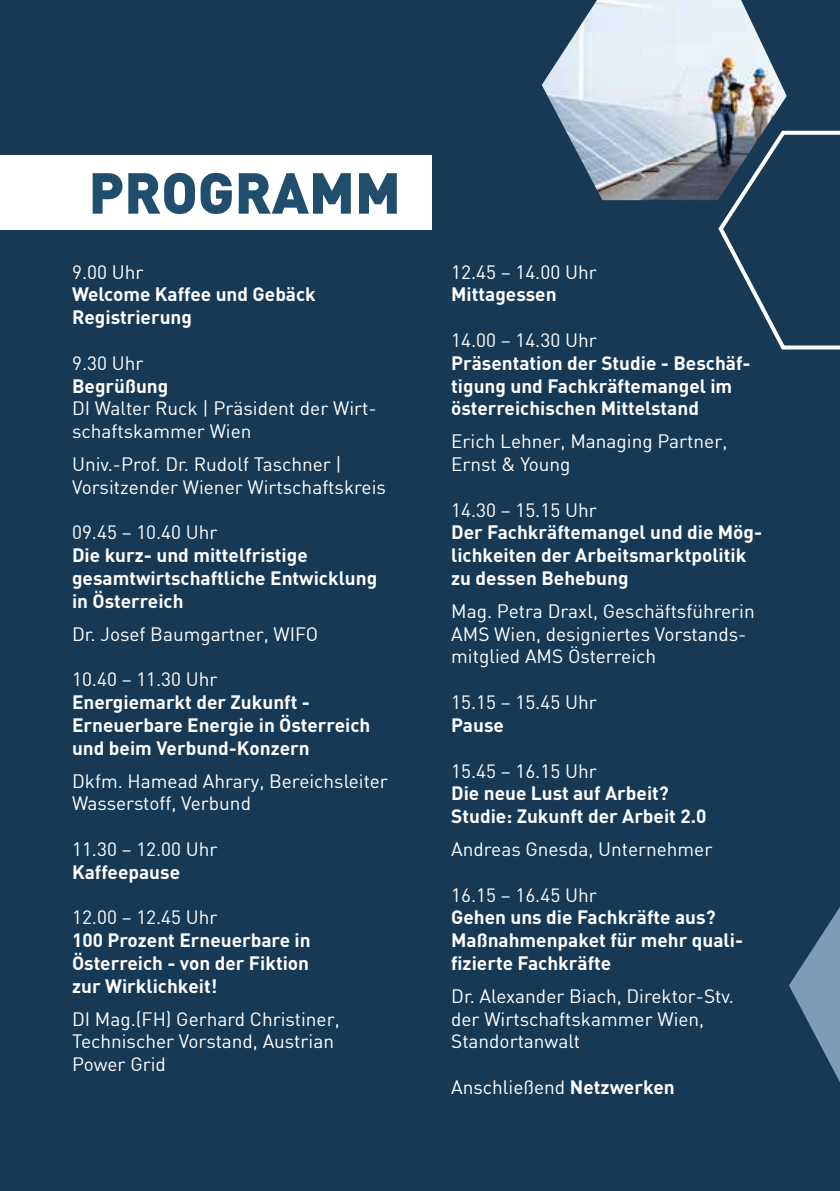
<style>
.page{position:relative;width:840px;height:1191px;background:#fff}
.page>*{position:absolute;margin:0;border:0;box-sizing:border-box;transform-origin:0 0}
.t1{font:900 56.8px "DIN";color:#214e6d}
.t2{font:19px/22.8px "DIN";color:#fff}
.t3{font:700 19px/22.8px "DIN";color:#fff}
.s1{font-weight:700}
</style>
<div class="page">
<div style="left:0;top:0;width:839px;height:1191px;background:#173954"></div>
<div style="left:0;top:155px;width:431px;height:74px;background:#fff"></div>
<svg style="left:718px;top:130px;width:121px;height:220px"></svg>
<svg style="left:789px;top:908px;width:50px;height:172px"></svg>
<svg style="left:542px;top:0;width:247px;height:203px"></svg>
<h1 class="t1" style="left:88px;top:155px;width:314px">PROGRAMM</h1>
<p class="t2" style="left:72px;top:260px;width:73px">9.00 Uhr</p>
<p class="t3" style="left:72px;top:282px;width:245px">Welcome Kaffee und Gebäck<br>Registrierung</p>
<p class="t2" style="left:72px;top:351px;width:73px">9.30 Uhr</p>
<p class="t3" style="left:72px;top:373px;width:98px">Begrüßung</p>
<p class="t2" style="left:72px;top:397px;width:306px">DI Walter Ruck | Präsident der Wirt&shy;schaftskammer Wien</p>
<p class="t2" style="left:72px;top:452px;width:315px">Univ.-Prof. Dr. Rudolf Taschner |<br>Vorsitzender Wiener Wirtschaftskreis</p>
<p class="t2" style="left:72px;top:521px;width:147px">09.45 – 10.40 Uhr</p>
<p class="t3" style="left:72px;top:543px;width:306px">Die kurz- und mittelfristige gesamtwirtschaftliche Entwicklung in Österreich</p>
<p class="t2" style="left:72px;top:622px;width:247px">Dr. Josef Baumgartner, WIFO</p>
<p class="t2" style="left:72px;top:667px;width:147px">10.40 – 11.30 Uhr</p>
<p class="t3" style="left:72px;top:690px;width:299px">Energiemarkt der Zukunft -<br>Erneuerbare Energie in Österreich und beim Verbund-Konzern</p>
<p class="t2" style="left:72px;top:769px;width:317px">Dkfm. Hamead Ahrary, Bereichsleiter<br>Wasserstoff, Verbund</p>
<p class="t2" style="left:72px;top:837px;width:147px">11.30 – 12.00 Uhr</p>
<p class="t3" style="left:72px;top:859px;width:109px">Kaffeepause</p>
<p class="t2" style="left:72px;top:905px;width:147px">12.00 – 12.45 Uhr</p>
<p class="t3" style="left:72px;top:928px;width:240px;text-align:justify">100 Prozent Erneuerbare in Österreich - von der Fiktion zur Wirklichkeit!</p>
<p class="t2" style="left:72px;top:1007px;width:269px">DI Mag.(FH) Gerhard Christiner,<br>Technischer Vorstand, Austrian<br>Power Grid</p>
<p class="t2" style="left:451px;top:260px;width:147px">12.45 – 14.00 Uhr</p>
<p class="t3" style="left:451px;top:282px;width:107px">Mittagessen</p>
<p class="t2" style="left:451px;top:328px;width:147px">14.00 – 14.30 Uhr</p>
<p class="t3" style="left:451px;top:351px;width:301px">Präsentation der Studie - Beschäf&shy;tigung und Fachkräftemangel im österreichischen Mittelstand</p>
<p class="t2" style="left:451px;top:429px;width:277px">Erich Lehner, Managing Partner,<br>Ernst &amp; Young</p>
<p class="t2" style="left:451px;top:498px;width:147px">14.30 – 15.15 Uhr</p>
<p class="t3" style="left:451px;top:520px;width:312px">Der Fachkräftemangel und die Mög&shy;lichkeiten der Arbeitsmarktpolitik zu dessen Behebung</p>
<p class="t2" style="left:451px;top:599px;width:305px">Mag. Petra Draxl, Geschäftsführerin<br>AMS Wien, designiertes Vorstands&shy;mitglied AMS Österreich</p>
<p class="t2" style="left:451px;top:690px;width:147px">15.15 – 15.45 Uhr</p>
<p class="t3" style="left:451px;top:713px;width:54px">Pause</p>
<p class="t2" style="left:451px;top:759px;width:147px">15.45 – 16.15 Uhr</p>
<p class="t3" style="left:451px;top:781px;width:256px">Die neue Lust auf Arbeit?<br>Studie: Zukunft der Arbeit 2.0</p>
<p class="t2" style="left:451px;top:837px;width:262px">Andreas Gnesda, Unternehmer</p>
<p class="t2" style="left:451px;top:883px;width:147px">16.15 – 16.45 Uhr</p>
<p class="t3" style="left:451px;top:905px;width:293px">Gehen uns die Fachkräfte aus?<br>Maßnahmenpaket für mehr quali&shy;fizierte Fachkräfte</p>
<p class="t2" style="left:451px;top:984px;width:284px">Dr. Alexander Biach, Direktor-Stv. der Wirtschaftskammer Wien,<br>Standortanwalt</p>
<p class="t2" style="left:451px;top:1075px;width:225px">Anschließend <span class="s1">Netzwerken</span></p>
</div>
